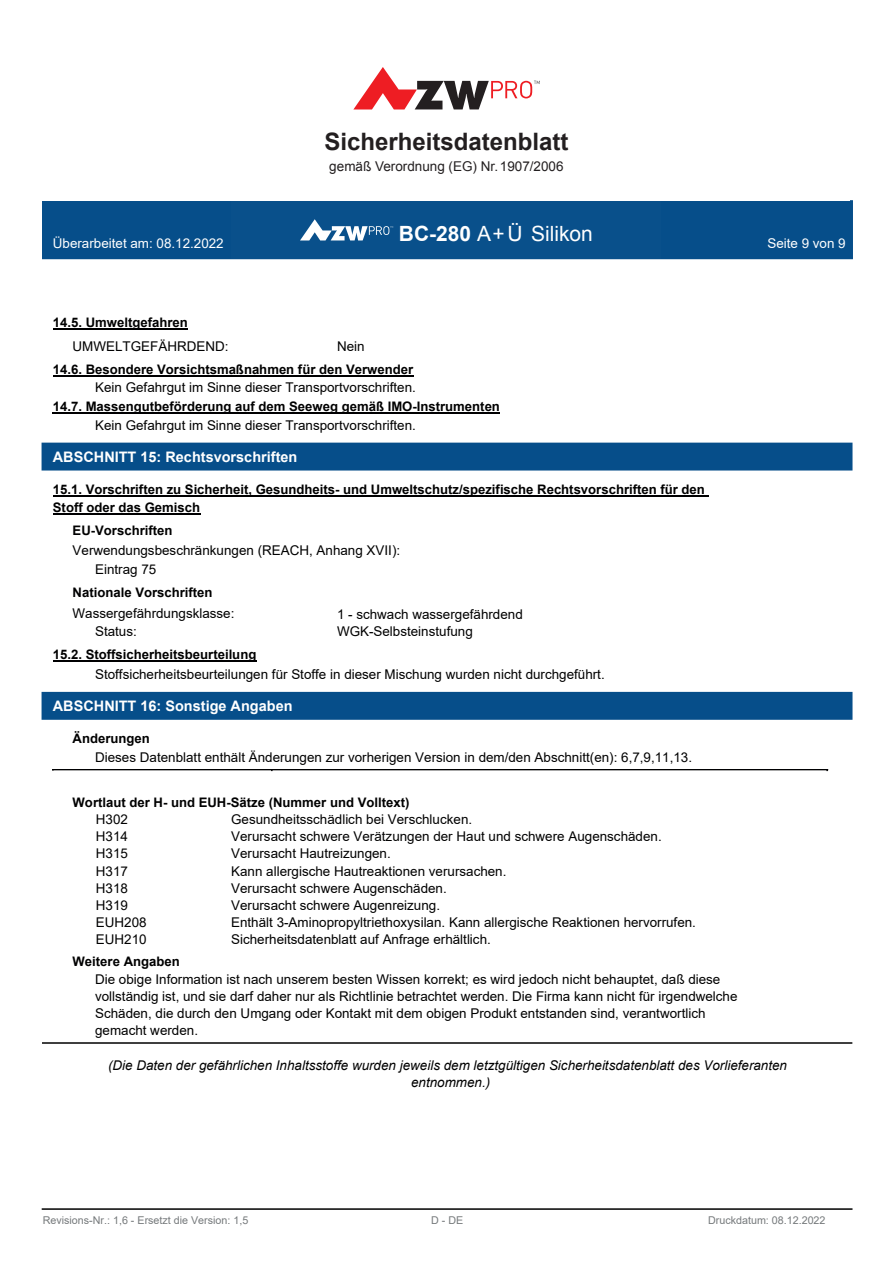
<style>
.page{position:relative;width:893px;height:1263px;background:#fff}
.page>*{position:absolute;margin:0;border:0;box-sizing:border-box;transform-origin:0 0}
.t1{font:700 24px "Arial";color:#231f20}
.t2{font:21px "Arial";color:#fff}
.t3{font:700 17.1px "Arial";color:#000001}
.t4{font:700 15.75px "Arial";color:#fff}
.t5{font:700 14.4px "Arial";color:#fff}
.t6{font:13.5px "Arial";color:#231f20}
.t7{font:13.35px/17.1px "Arial";color:#000001}
.t8{font:italic 13.35px/17.2px "Arial";color:#000001;text-align:center}
.t9{font:13.35px "Arial";color:#fff}
.t10{font:700 13.2px/17.9px "Arial";color:#000001}
.t11{font:10.8px "Arial";color:#75797b}
.s1{font-weight:700}
</style>
<div class="page">
<div style="left:43px;top:201px;width:809px;height:57px;background:#064e8a"></div>
<div style="left:42px;top:200px;width:811px;height:59px;border:2px solid #064e8a"></div>
<div style="left:42px;top:443px;width:810px;height:27px;background:#064e8a"></div>
<div style="left:42px;top:693px;width:810px;height:26px;background:#064e8a"></div>
<div style="left:42px;top:692px;width:810px;height:28px;border:2px solid #064e8a"></div>
<hr style="left:43px;top:1042px;width:809px;height:2px;background:#000001">
<hr style="left:42px;top:1208px;width:810px;height:2px;background:#000001">
<hr style="left:53px;top:329px;width:135px;height:1px;background:#000001">
<hr style="left:53px;top:375px;width:360px;height:1px;background:#000001">
<hr style="left:53px;top:412px;width:447px;height:2px;background:#000001">
<hr style="left:53px;top:496px;width:655px;height:1px;background:#000001">
<hr style="left:53px;top:513px;width:147px;height:2px;background:#000001">
<hr style="left:53px;top:660px;width:203px;height:1px;background:#000001">
<hr style="left:53px;top:769px;width:774px;height:1px;background:#000001">
<div style="left:232px;top:201px;width:429px;height:58px;background:#09508b"></div>
<svg style="left:300px;top:219px;width:93px;height:21px"></svg>
<div style="left:43px;top:103px;width:807px;height:98px;background:#fff"></div>
<svg style="left:353px;top:67px;width:187px;height:42px"></svg>
<p class="t3" style="left:370px;top:122px;width:175px">Sicherheitsdatenblatt</p>
<h1 class="t1" style="left:324px;top:126px;width:246px">Sicherheitsdatenblatt</h1>
<p class="t6" style="left:329px;top:158px;width:236px">gemäß Verordnung (EG) Nr.1907/2006</p>
<p class="t7" style="left:339px;top:157px;width:238px">gemäß Verordnung (EG) Nr. 1907/2006</p>
<p class="t4" style="left:392px;top:210px;width:118px">Silikon PX 4481</p>
<h2 class="t2" style="left:399px;top:219px;width:196px"><span class="s1">BC-280</span> A+Ü Silikon</h2>
<p class="t9" style="left:53px;top:235px;width:172px">Überarbeitet am: 08.12.2022</p>
<p class="t9" style="left:767px;top:235px;width:80px">Seite 9 von 9</p>
<p class="t10" style="left:53px;top:314px;width:136px">14.5. Umweltgefahren</p>
<p class="t7" style="left:73px;top:338px;width:157px">UMWELTGEFÄHRDEND:</p>
<p class="t7" style="left:337px;top:338px;width:29px">Nein</p>
<p class="t10" style="left:53px;top:360px;width:362px">14.6. Besondere Vorsichtsmaßnahmen für den Verwender</p>
<p class="t7" style="left:95px;top:379px;width:322px">Kein Gefahrgut im Sinne dieser Transportvorschriften.</p>
<p class="t10" style="left:53px;top:398px;width:449px">14.7. Massengutbeförderung auf dem Seeweg gemäß IMO-Instrumenten</p>
<p class="t7" style="left:95px;top:417px;width:322px">Kein Gefahrgut im Sinne dieser Transportvorschriften.</p>
<p class="t5" style="left:53px;top:447px;width:246px">ABSCHNITT 15: Rechtsvorschriften</p>
<p class="t10" style="left:53px;top:481px;width:654px">15.1. Vorschriften zu Sicherheit, Gesundheits- und Umweltschutz/spezifische Rechtsvorschriften für den<br>Stoff oder das Gemisch</p>
<p class="t10" style="left:73px;top:522px;width:101px">EU-Vorschriften</p>
<p class="t7" style="left:95px;top:541px;width:307px;line-height:18.6px;text-indent:-23px">Verwendungsbeschränkungen (REACH, Anhang XVII):<br>Eintrag 75</p>
<p class="t10" style="left:73px;top:583px;width:142px">Nationale Vorschriften</p>
<p class="t7" style="left:73px;top:605px;width:163px">Wassergefährdungsklasse:</p>
<p class="t7" style="left:337px;top:605px;width:187px">1 - schwach wassergefährdend</p>
<p class="t7" style="left:95px;top:622px;width:43px">Status:</p>
<p class="t7" style="left:337px;top:623px;width:137px">WGK-Selbsteinstufung</p>
<p class="t10" style="left:53px;top:645px;width:205px">15.2. Stoffsicherheitsbeurteilung</p>
<p class="t7" style="left:95px;top:666px;width:511px">Stoffsicherheitsbeurteilungen für Stoffe in dieser Mischung wurden nicht durchgeführt.</p>
<p class="t5" style="left:53px;top:696px;width:241px">ABSCHNITT 16: Sonstige Angaben</p>
<p class="t10" style="left:73px;top:730px;width:79px">Änderungen</p>
<p class="t7" style="left:95px;top:749px;width:598px">Dieses Datenblatt enthält Änderungen zur vorherigen Version in dem/den Abschnitt(en): 6,7,9,11,13.</p>
<p class="t10" style="left:73px;top:793px;width:338px">Wortlaut der H- und EUH-Sätze (Nummer und Volltext)</p>
<p class="t7" style="left:96px;top:811px;width:34px">H302</p>
<p class="t7" style="left:231px;top:811px;width:243px">Gesundheitsschädlich bei Verschlucken.</p>
<p class="t7" style="left:96px;top:828px;width:34px">H314</p>
<p class="t7" style="left:231px;top:828px;width:432px">Verursacht schwere Verätzungen der Haut und schwere Augenschäden.</p>
<p class="t7" style="left:96px;top:845px;width:34px">H315</p>
<p class="t7" style="left:231px;top:845px;width:161px">Verursacht Hautreizungen.</p>
<p class="t7" style="left:96px;top:862px;width:34px">H317</p>
<p class="t7" style="left:231px;top:862px;width:277px">Kann allergische Hautreaktionen verursachen.</p>
<p class="t7" style="left:96px;top:879px;width:34px">H318</p>
<p class="t7" style="left:231px;top:879px;width:217px">Verursacht schwere Augenschäden.</p>
<p class="t7" style="left:96px;top:896px;width:34px">H319</p>
<p class="t7" style="left:231px;top:896px;width:210px">Verursacht schwere Augenreizung.</p>
<p class="t7" style="left:96px;top:913px;width:52px">EUH208</p>
<p class="t7" style="left:231px;top:913px;width:466px">Enthält 3-Aminopropyltriethoxysilan. Kann allergische Reaktionen hervorrufen.</p>
<p class="t7" style="left:96px;top:931px;width:52px">EUH210</p>
<p class="t7" style="left:231px;top:931px;width:261px">Sicherheitsdatenblatt auf Anfrage erhältlich.</p>
<p class="t10" style="left:73px;top:952px;width:109px">Weitere Angaben</p>
<p class="t7" style="left:95px;top:970px;width:644px">Die obige Information ist nach unserem besten Wissen korrekt; es wird jedoch nicht behauptet, daß diese vollständig ist, und sie darf daher nur als Richtlinie betrachtet werden. Die Firma kann nicht für irgendwelche Schäden, die durch den Umgang oder Kontakt mit dem obigen Produkt entstanden sind, verantwortlich gemacht werden.</p>
<p class="t8" style="left:108px;top:1057px;width:681px">(Die Daten der gefährlichen Inhaltsstoffe wurden jeweils dem letztgültigen Sicherheitsdatenblatt des Vorlieferanten entnommen.)</p>
<p class="t11" style="left:43px;top:1213px;width:207px">Revisions-Nr.: 1,6 - Ersetzt die Version: 1,5</p>
<p class="t11" style="left:431px;top:1213px;width:34px">D - DE</p>
<p class="t11" style="left:708px;top:1213px;width:119px">Druckdatum: 08.12.2022</p>
</div>
